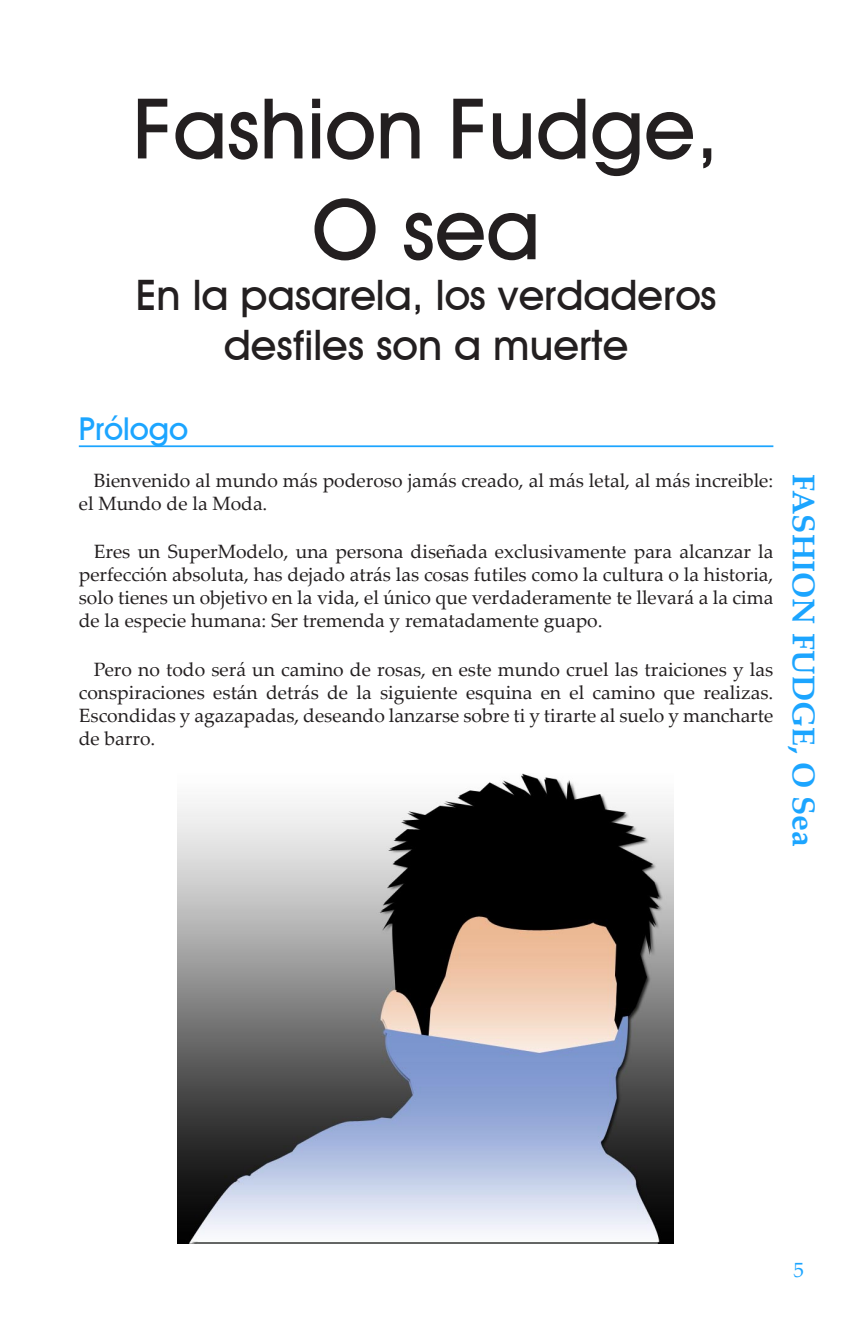
<style>
.page{position:relative;width:851px;height:1321px;background:#fff}
.page>*{position:absolute;margin:0;border:0;box-sizing:border-box;transform-origin:0 0}
.t1{font:700 84px/100.8px "Decker";color:#231f20;text-align:center}
.t2{font:700 42px/50.4px "Decker";color:#231f20;text-align:center}
.t3{font:700 31.5px "Palatino Linotype";color:#1ca5ff}
.t4{font:700 31.5px "Decker";color:#1ca5ff}
.t5{font:21px "Palatino Linotype";color:#1ca5ff}
.t6{font:19.25px/23.1px "Palatino Linotype";color:#231f20;text-align:justify}
</style>
<div class="page">
<hr style="left:79px;top:445px;width:694px;height:2px;background:#1ca5ff">
<img style="left:177px;top:774px;width:496px;height:469px">
<h1 class="t1" style="left:133px;top:77px;width:587px">Fashion Fudge,<br>O sea</h1>
<h2 class="t2" style="left:136px;top:269px;width:582px">En la pasarela, los verdaderos desfiles son a muerte</h2>
<h3 class="t4" style="left:79px;top:410px;width:111px">Prólogo</h3>
<p class="t6" style="left:79px;top:468px;width:695px;text-indent:15px">Bienvenido al mundo más poderoso jamás creado, al más letal, al más increible: el Mundo de la Moda.</p>
<p class="t6" style="left:79px;top:539px;width:696px;text-indent:15px">Eres un SuperModelo, una persona diseñada exclusivamente para alcanzar la perfección absoluta, has dejado atrás las cosas futiles como la cultura o la historia, solo tienes un objetivo en la vida, el único que verdaderamente te llevará a la cima de la especie humana: Ser tremenda y rematadamente guapo.</p>
<p class="t6" style="left:79px;top:657px;width:696px;text-indent:15px">Pero no todo será un camino de rosas, en este mundo cruel las traiciones y las conspiraciones están detrás de la siguiente esquina en el camino que realizas.<br>Escondidas y agazapadas, deseando lanzarse sobre ti y tirarte al suelo y mancharte de barro.</p>
<h3 class="t3" style="left:825px;top:474px;width:374px;rotate:90deg">FASHION FUDGE, O Sea</h3>
<p class="t5" style="left:793px;top:1255px;width:12px">5</p>
</div>
